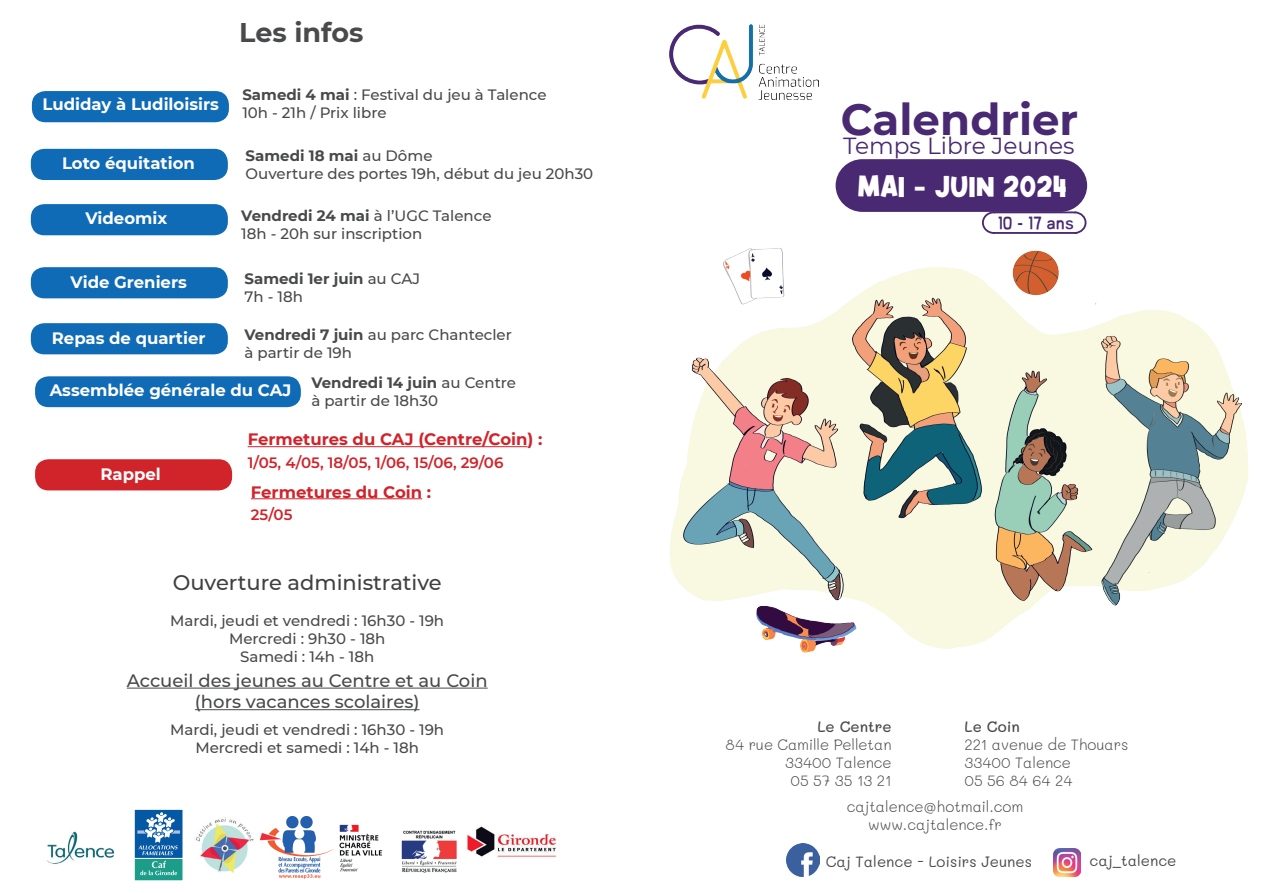
<style>
.page{position:relative;width:1263px;height:893px;background:#fff}
.page>*{position:absolute;margin:0;border:0;box-sizing:border-box;transform-origin:0 0}
.t1{font:700 43.5px "Montserrat";color:#492972}
.t2{font:28.5px "Alphakind";color:#fff}
.t3{font:700 27px "Montserrat";color:#494a4b}
.t4{font:23.25px "Montserrat";color:#492972}
.t5{font:500 21px "Montserrat";color:#3f4042}
.t6{font:500 18px/21.6px "Montserrat";color:#48494a;text-align:center}
.t7{font:18px "Mandinga";color:#492972}
.t8{font:700 16.5px "Montserrat";color:#fff}
.t9{font:700 16.5px "Montserrat";color:#d1232a}
.t10{font:500 15px/18px "Montserrat";color:#48494a}
.t11{font:300 15px/18px "Mali";color:#48494a;text-align:right}
.t12{font:600 15px "Montserrat";color:#d1232a}
.t13{font:15px "Mali";color:#48494a}
.t14{font:700 15px/18px "Montserrat";color:#48494a}
.t15{font:500 15px "Mali";color:#48494a}
.s1{font-weight:700}
.s2{font-weight:500}
</style>
<div class="page">
<div style="left:32px;top:91px;width:197px;height:31px;background:#0f6bb5;border-radius:14px"></div>
<div style="left:31px;top:149px;width:197px;height:31px;background:#0f6bb5;border-radius:14px"></div>
<div style="left:31px;top:204px;width:197px;height:31px;background:#0f6bb5;border-radius:14px"></div>
<div style="left:31px;top:267px;width:197px;height:31px;background:#0f6bb5;border-radius:14px"></div>
<div style="left:35px;top:459px;width:197px;height:31px;background:#d1232a;border-radius:14px"></div>
<div style="left:35px;top:376px;width:266px;height:31px;background:#0f6bb5;border-radius:14px"></div>
<img style="left:1053px;top:849px;width:28px;height:27px">
<img style="left:787px;top:843px;width:32px;height:33px">
<img style="left:670px;top:24px;width:148px;height:75px">
<hr style="left:127px;top:688px;width:361px;height:1px;background:#48494a">
<hr style="left:195px;top:709px;width:225px;height:1px;background:#48494a">
<img style="left:466px;top:826px;width:91px;height:31px">
<div style="left:134px;top:835px;width:49px;height:46px;background:#1c9d89"></div>
<div style="left:134px;top:809px;width:49px;height:49px;background:#0558a4"></div>
<div style="left:134px;top:809px;width:49px;height:50px;border:1px solid #fff"></div>
<svg style="left:137px;top:812px;width:43px;height:43px"></svg>
<svg style="left:140px;top:861px;width:37px;height:14px"></svg>
<img style="left:259px;top:816px;width:74px;height:62px">
<img style="left:46px;top:831px;width:69px;height:33px">
<img style="left:339px;top:824px;width:43px;height:48px">
<img style="left:195px;top:817px;width:59px;height:57px">
<img style="left:401px;top:830px;width:56px;height:43px">
<svg style="left:836px;top:159px;width:251px;height:71px"></svg>
<hr style="left:248px;top:446px;width:279px;height:1px;background:#d1232a">
<hr style="left:251px;top:498px;width:171px;height:1px;background:#d1232a">
<img style="left:670px;top:230px;width:578px;height:423px">
<div style="left:31px;top:323px;width:197px;height:31px;background:#0f6bb5;border-radius:14px"></div>
<h3 class="t3" style="left:239px;top:13px;width:126px">Les infos</h3>
<p class="t8" style="left:43px;top:92px;width:178px">Ludiday à Ludiloisirs</p>
<p class="t10" style="left:242px;top:85px;width:306px"><span class="s1">Samedi 4 mai</span> : Festival du jeu à Talence<br>10h - 21h / Prix libre</p>
<p class="t8" style="left:62px;top:151px;width:134px">Loto équitation</p>
<p class="t10" style="left:246px;top:146px;width:349px"><span class="s1">Samedi 18 mai</span> au Dôme<br>Ouverture des portes 19h, début du jeu 20h30</p>
<p class="t8" style="left:85px;top:207px;width:83px">Videomix</p>
<p class="t10" style="left:241px;top:206px;width:252px"><span class="s1">Vendredi 24 mai</span> à l’UGC Talence<br>18h - 20h sur inscription</p>
<p class="t8" style="left:70px;top:271px;width:118px">Vide Greniers</p>
<p class="t14" style="left:244px;top:269px;width:177px">Samedi 1er juin <span class="s2">au CAJ<br>7h - 18h</span></p>
<p class="t8" style="left:52px;top:327px;width:155px">Repas de quartier</p>
<p class="t10" style="left:244px;top:325px;width:269px"><span class="s1">Vendredi 7 juin</span> au parc Chantecler à partir de 19h</p>
<p class="t8" style="left:50px;top:378px;width:243px">Assemblée générale du CAJ</p>
<p class="t10" style="left:311px;top:373px;width:206px"><span class="s1">Vendredi 14 juin</span> au Centre à partir de 18h30</p>
<p class="t8" style="left:100px;top:462px;width:62px">Rappel</p>
<p class="t9" style="left:248px;top:428px;width:296px">Fermetures du CAJ (Centre/Coin) :</p>
<p class="t12" style="left:248px;top:452px;width:257px">1/05, 4/05, 18/05, 1/06, 15/06, 29/06</p>
<p class="t9" style="left:251px;top:480px;width:182px">Fermetures du Coin :</p>
<p class="t12" style="left:251px;top:504px;width:43px">25/05</p>
<h1 class="t1" style="left:841px;top:88px;width:239px">Calendrier</h1>
<h3 class="t4" style="left:843px;top:130px;width:233px">Temps Libre Jeunes</h3>
<h2 class="t2" style="left:857px;top:169px;width:211px">MAI - JUIN 2024</h2>
<p class="t7" style="left:998px;top:212px;width:78px">10 - 17 ans</p>
<h3 class="t5" style="left:173px;top:568px;width:271px">Ouverture administrative</h3>
<p class="t10" style="left:170px;top:611px;width:275px;text-align:center">Mardi, jeudi et vendredi : 16h30 - 19h<br>Mercredi : 9h30 - 18h<br>Samedi : 14h - 18h</p>
<p class="t6" style="left:127px;top:669px;width:362px">Accueil des jeunes au Centre et au Coin (hors vacances scolaires)</p>
<p class="t10" style="left:170px;top:720px;width:275px;text-align:center">Mardi, jeudi et vendredi : 16h30 - 19h<br>Mercredi et samedi : 14h - 18h</p>
<p class="t15" style="left:817px;top:718px;width:76px">Le Centre</p>
<p class="t15" style="left:964px;top:718px;width:57px">Le Coin</p>
<p class="t11" style="left:964px;top:736px;width:165px;text-align:left">221 avenue de Thouars<br>33400 Talence<br>05 56 84 64 24</p>
<p class="t11" style="left:847px;top:798px;width:178px;text-align:center">cajtalence@hotmail.com www.cajtalence.fr</p>
<p class="t11" style="left:726px;top:736px;width:167px">84 rue Camille Pelletan<br>33400 Talence<br>05 57 35 13 21</p>
<p class="t13" style="left:826px;top:853px;width:208px">Caj Talence - Loisirs Jeunes</p>
<p class="t13" style="left:1089px;top:852px;width:88px">caj_talence</p>
</div>
